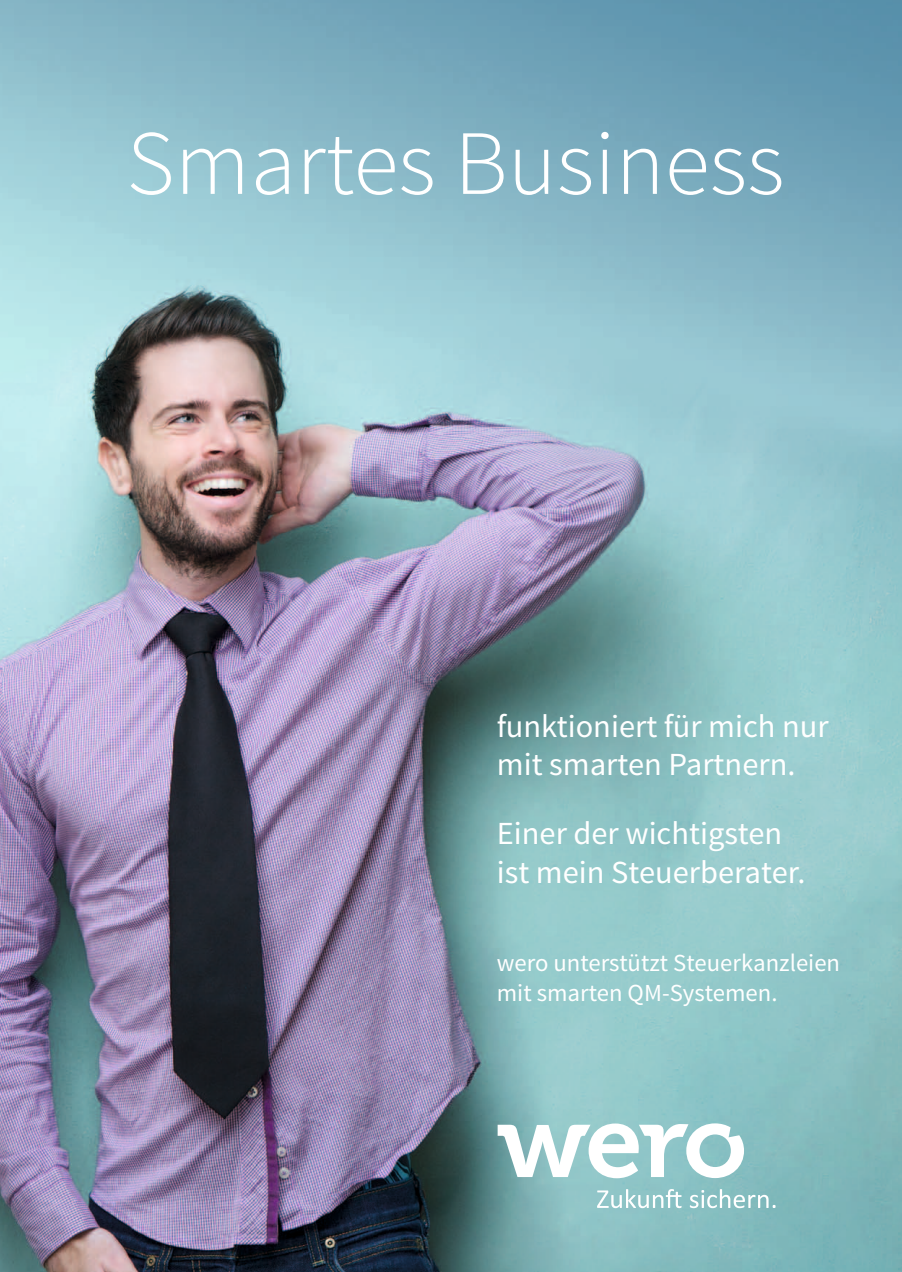
<style>
.page{position:relative;width:902px;height:1272px;background:#fff}
.page>*{position:absolute;margin:0;border:0;box-sizing:border-box;transform-origin:0 0}
.t1{font:300 91.8px "Source Sans Pro";color:#fff}
.t2{font:32.1px/38.5px "Source Sans Pro";color:#fff}
.t3{font:24.45px/29.4px "Source Sans Pro";color:#fff}
</style>
<div class="page">
<img style="left:0;top:0;width:901px;height:1271px">
<svg style="left:597px;top:1188px;width:84px;height:20px"></svg>
<svg style="left:689px;top:1189px;width:86px;height:19px"></svg>
<svg style="left:497px;top:1123px;width:247px;height:55px"></svg>
<h1 class="t1" style="left:126px;top:108px;width:659px">Smartes Business</h1>
<p class="t2" style="left:497px;top:707px;width:333px">funktioniert für mich nur mit smarten Partnern.</p>
<p class="t2" style="left:497px;top:815px;width:310px">Einer der wichtigsten ist mein Steuerberater.</p>
<p class="t3" style="left:497px;top:948px;width:345px">wero unterstützt Steuerkanzleien mit smarten QM-Systemen.</p>
</div>
